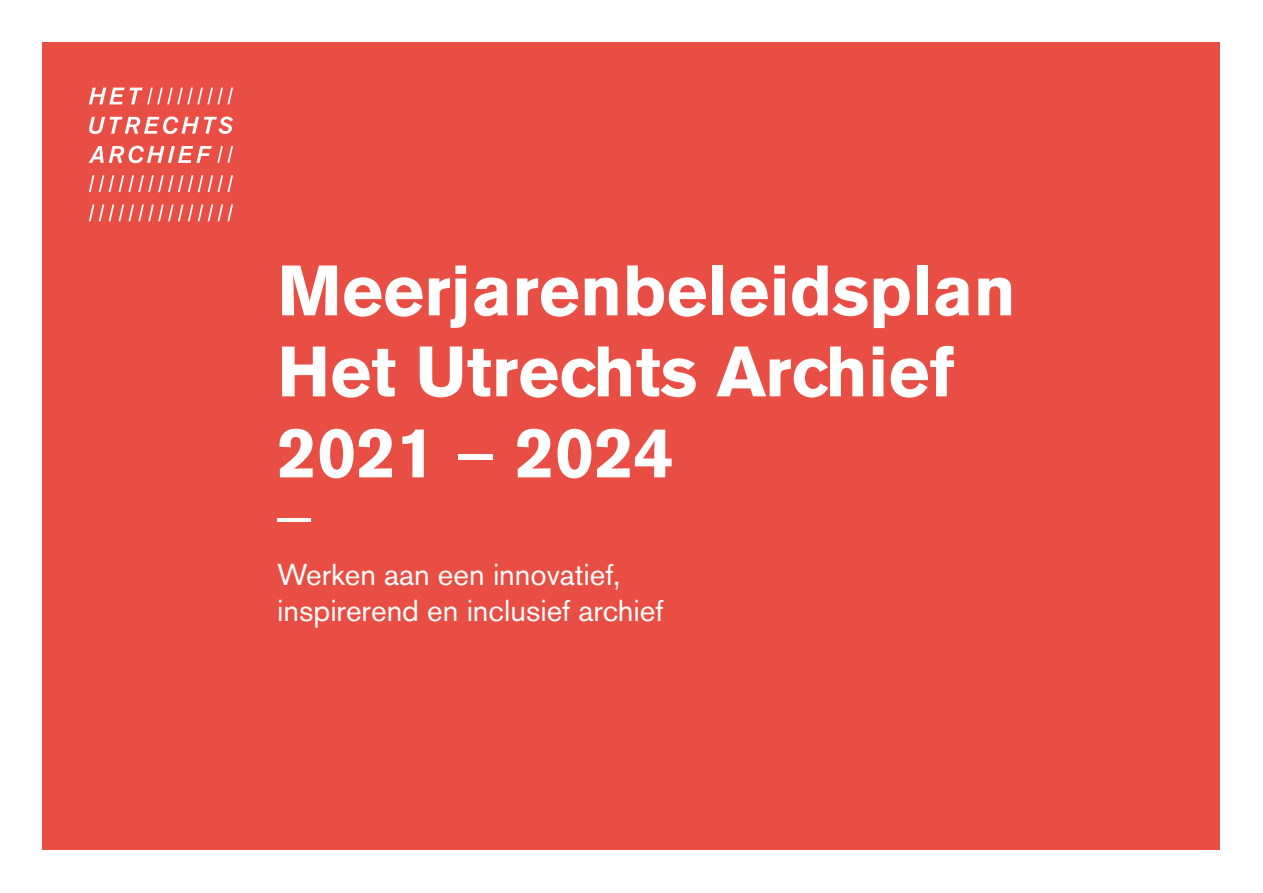
<style>
.page{position:relative;width:1263px;height:893px;background:#fff}
.page>*{position:absolute;margin:0;border:0;box-sizing:border-box;transform-origin:0 0}
.Kop_1{font:700 70.5px "Akzidenz Grotesk BE";color:#fff}
.Body_1{font:65.25px "Akzidenz Grotesk BE";color:#fff}
.Body_1-2{font:30px "Akzidenz Grotesk BE";color:#fff}
.s1{font-weight:400}
</style>
<div class="page">
<div style="left:43px;top:43px;width:1177px;height:807px;background:#e94e44"></div>
<svg style="left:89px;top:116px;width:144px;height:18px"></svg>
<svg style="left:89px;top:88px;width:144px;height:16px"></svg>
<svg style="left:89px;top:175px;width:144px;height:17px"></svg>
<svg style="left:89px;top:204px;width:144px;height:17px"></svg>
<svg style="left:89px;top:146px;width:144px;height:17px"></svg>
<p class="Kop_1" style="left:277px;top:250px;width:740px">Meerjarenbeleidsplan</p>
<p class="Kop_1" style="left:277px;top:331px;width:679px">Het Utrechts Archief</p>
<p class="Kop_1" style="left:277px;top:412px;width:398px">2021 <span class="s1">–</span> 2024</p>
<p class="Body_1" style="left:277px;top:452px;width:34px">_</p>
<p class="Body_1-2" style="left:277px;top:557px;width:345px">Werken aan een innovatief,</p>
<p class="Body_1-2" style="left:277px;top:593px;width:388px">inspirerend en inclusief archief</p>
</div>
